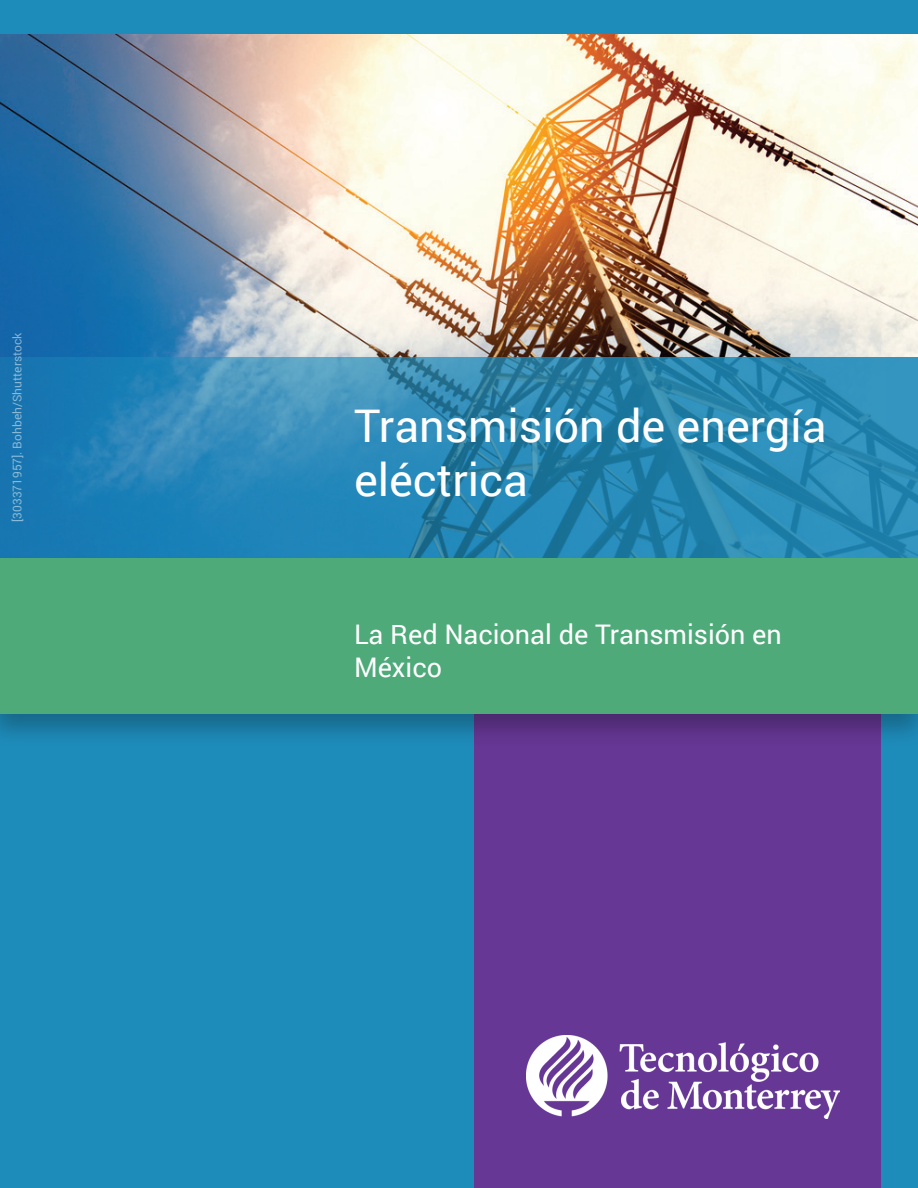
<style>
.page{position:relative;width:918px;height:1188px;background:#fff}
.page>*{position:absolute;margin:0;border:0;box-sizing:border-box;transform-origin:0 0}
.t1{font:45px/54px "Roboto";color:#fff}
.t2{font:27px/32.4px "Roboto";color:#fff}
.t3{font:12px "Roboto";color:#fff}
</style>
<div class="page">
<div style="left:1px;top:1px;width:916px;height:1186px;background:#1e8cbb"></div>
<div style="left:474px;top:714px;width:406px;height:474px;background:#663795"></div>
<img style="left:0;top:35px;width:918px;height:323px">
<img style="left:527px;top:1035px;width:313px;height:83px">
<div style="left:0;top:552px;width:918px;height:196px;background:#040503;opacity:.45"></div>
<div style="left:0;top:558px;width:918px;height:156px;background:#4faa7a"></div>
<svg style="left:0;top:358px;width:918px;height:200px"></svg>
<p class="t3" style="left:9px;top:522px;width:191px;rotate:-90deg">[303371957]. Bohbeh/Shutterstock</p>
<h1 class="t1" style="left:354px;top:397px;width:474px">Transmisión de energía eléctrica</h1>
<p class="t2" style="left:354px;top:617px;width:429px">La Red Nacional de Transmisión en<br>México</p>
</div>
